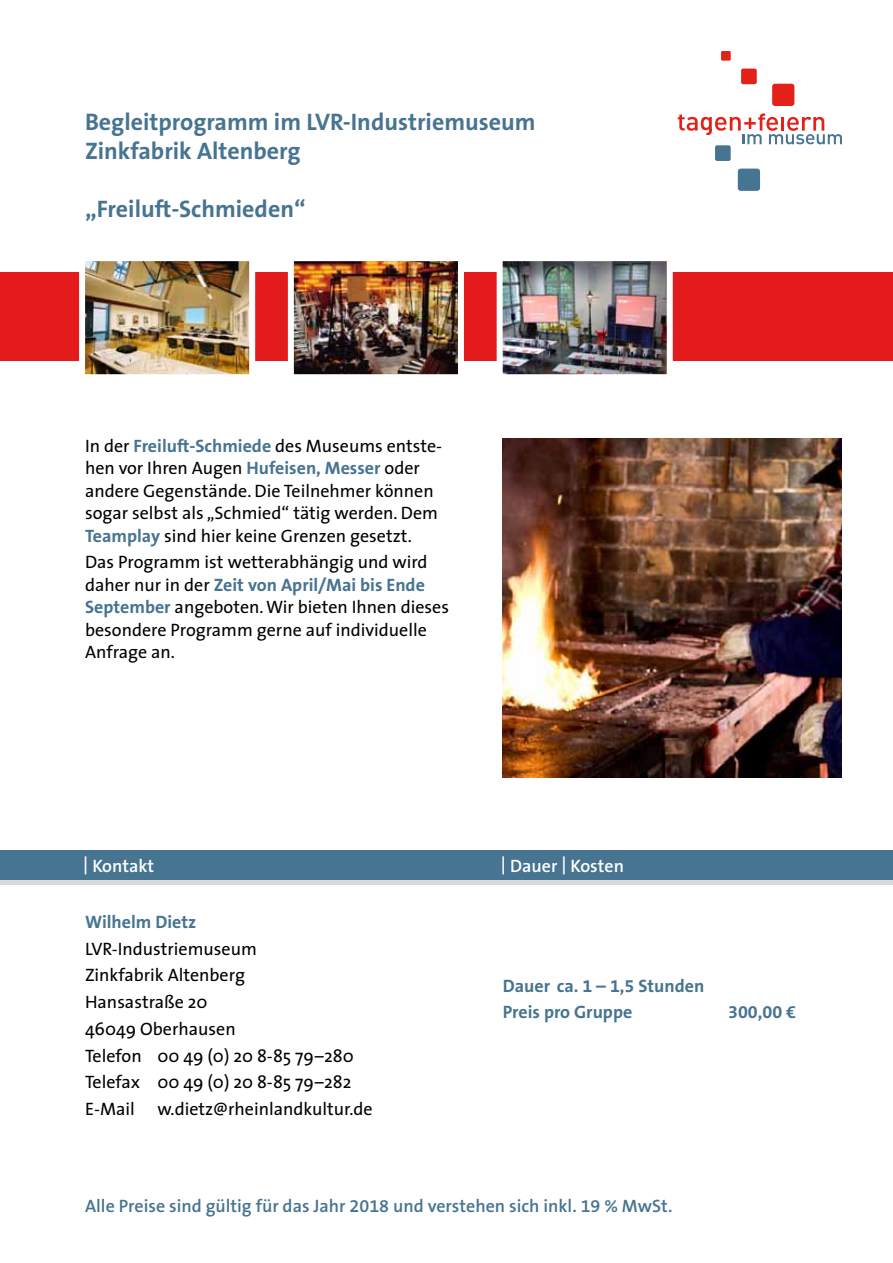
<style>
.page{position:relative;width:893px;height:1263px;background:#fff}
.page>*{position:absolute;margin:0;border:0;box-sizing:border-box;transform-origin:0 0}
.t1{font:700 24px/28.8px "The Sans B7";color:#467491}
.t2{font:18px/26.7px "The Sans";color:#000}
.t3{font:700 18px/26.7px "The Sans B7";color:#467491}
.t4{font:600 18px "The Sans B6";color:#467491}
.t5{font:600 18px "The Sans B6";color:#fff}
.s1{font-family:"The Sans B7";font-weight:700;color:#467491}
.s2{font-family:"The Sans";font-weight:400;color:#000}
</style>
<div class="page">
<div style="left:741px;top:69px;width:16px;height:15px;background:#e32119;border-radius:2px"></div>
<div style="left:715px;top:145px;width:16px;height:16px;background:#467491;border-radius:2px"></div>
<div style="left:721px;top:51px;width:10px;height:10px;background:#e32119"></div>
<svg style="left:678px;top:113px;width:164px;height:31px"></svg>
<div style="left:772px;top:84px;width:22px;height:22px;background:#e32119;border-radius:3px"></div>
<div style="left:738px;top:169px;width:22px;height:22px;background:#467491;border-radius:3px"></div>
<div style="left:0;top:272px;width:893px;height:89px;background:#e31b1d"></div>
<img style="left:86px;top:262px;width:162px;height:111px">
<div style="left:79px;top:255px;width:176px;height:125px;border:6px solid #fff"></div>
<img style="left:295px;top:262px;width:162px;height:111px">
<div style="left:288px;top:255px;width:176px;height:125px;border:6px solid #fff"></div>
<img style="left:504px;top:262px;width:162px;height:111px">
<div style="left:497px;top:255px;width:176px;height:125px;border:6px solid #fff"></div>
<div style="left:0;top:855px;width:893px;height:29px;background:#d9dadb"></div>
<div style="left:0;top:850px;width:893px;height:30px;background:#467491"></div>
<img style="left:503px;top:438px;width:339px;height:339px">
<h1 class="t1" style="left:85px;top:108px;width:452px">Begleitprogramm im LVR-Industriemuseum<br>Zinkfabrik Altenberg</h1>
<h1 class="t1" style="left:85px;top:195px;width:222px">„Freiluft-Schmieden“</h1>
<p class="t2" style="left:85px;top:434px;width:359px;line-height:22.5px">In der <span class="s1">Freiluft-Schmiede</span> des Museums entste&shy;hen vor Ihren Augen <span class="s1">Hufeisen, Messer</span> oder andere Gegenstände. Die Teilnehmer können sogar selbst als „Schmied“ tätig werden. Dem <span class="s1">Teamplay</span> sind hier keine Grenzen gesetzt.</p>
<p class="t2" style="left:85px;top:549px;width:344px">Das Programm ist wetterabhängig und wird</p>
<p class="t3" style="left:85px;top:572px;width:341px"><span class="s2">daher nur in der</span> Zeit von April/Mai bis Ende</p>
<p class="t2" style="left:85px;top:596px;width:365px;line-height:22.5px"><span class="s1">September</span> angeboten. Wir bieten Ihnen dieses besondere Programm gerne auf individuelle<br>Anfrage an.</p>
<p class="t5" style="left:83px;top:856px;width:73px">| Kontakt</p>
<p class="t3" style="left:85px;top:909px;width:113px">Wilhelm Dietz</p>
<p class="t2" style="left:85px;top:935px;width:270px">LVR-Industriemuseum<br>Zinkfabrik Altenberg<br>Hansastraße 20<br>46049 Oberhausen<br>Telefon 00 49 (0) 20 8-85 79–280<br>Telefax 00 49 (0) 20 8-85 79–282<br>E-Mail</p>
<p class="t2" style="left:157px;top:1096px;width:217px">w.dietz@rheinlandkultur.de</p>
<p class="t5" style="left:501px;top:856px;width:125px">| Dauer | Kosten</p>
<p class="t3" style="left:503px;top:973px;width:203px">Dauer ca. 1 – 1,5 Stunden<br>Preis pro Gruppe</p>
<p class="t3" style="left:728px;top:999px;width:69px">300,00 €</p>
<p class="t4" style="left:85px;top:1196px;width:589px">Alle Preise sind gültig für das Jahr 2018 und verstehen sich inkl. 19 % MwSt.</p>
</div>
